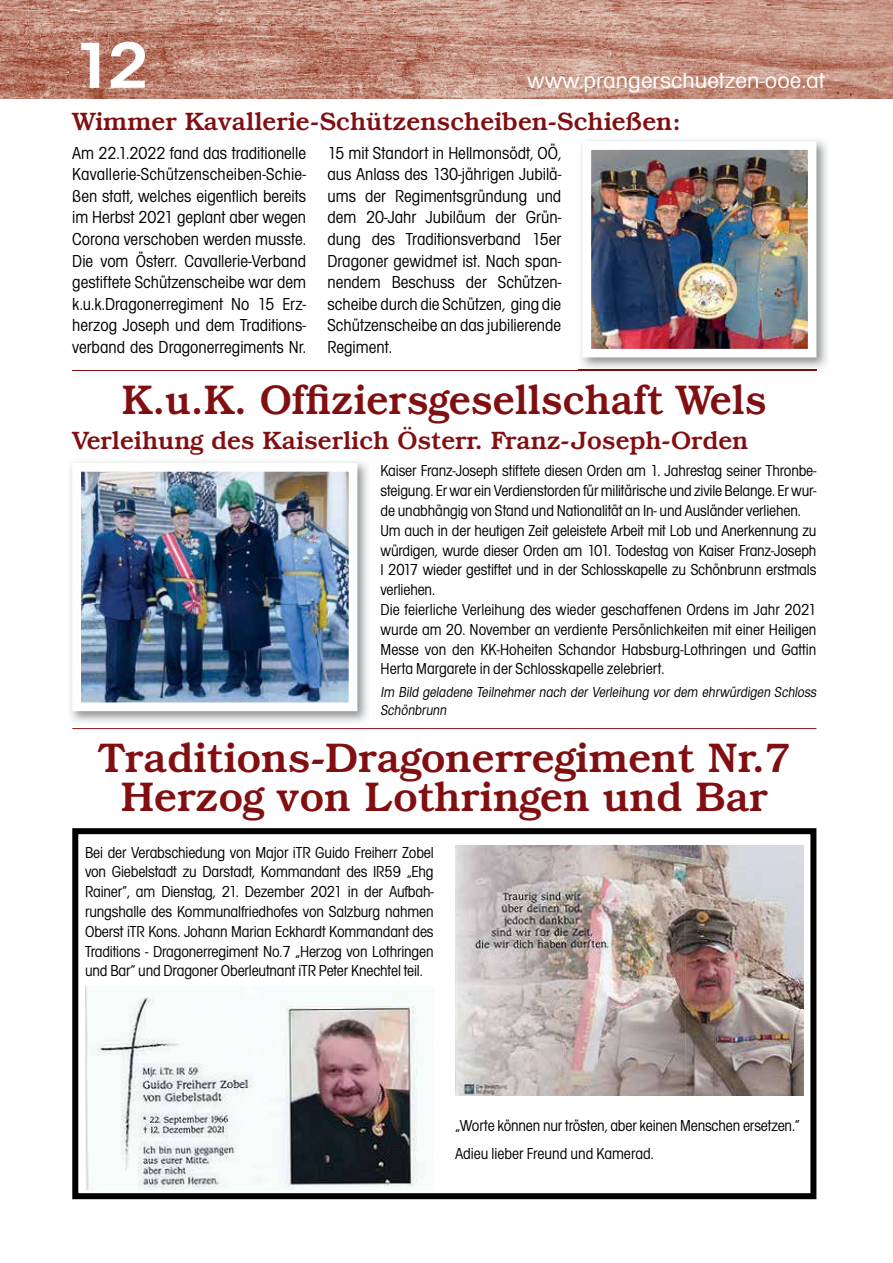
<style>
.page{position:relative;width:893px;height:1263px;background:#fff}
.page>*{position:absolute;margin:0;border:0;box-sizing:border-box;transform-origin:0 0}
.t1{font:700 67.5px "A860 Geometrical Cond";color:#fff;scale:1.2 1}
.t2{font:500 42px/39px "Bookman IT Cby BT";color:#810e10;text-align:center}
.t3{font:500 25.5px "Bookman IT Cby BT";color:#810e10}
.t4{font:22.5px "A860 Geometrical Cond";color:#fff;scale:1.2 1}
.t5{font:18px/21.6px "A860 Geometrical Cond";color:#000;text-align:justify}
.t6{font:16.5px/19.8px "A860 Geometrical Cond";letter-spacing:-.01em;color:#000}
.t7{font:italic 15px/18px "A860 Geometrical Cond";color:#000}
</style>
<div class="page">
<div style="left:72px;top:828px;width:744px;height:371px;border:6px solid #000"></div>
<hr style="left:72px;top:370px;width:744px;height:1px;background:#810e10">
<img style="left:0;top:0;width:893px;height:98px">
<img style="left:578px;top:140px;width:249px;height:230px">
<img style="left:593px;top:151px;width:213px;height:196px">
<div style="left:583px;top:141px;width:233px;height:216px;border:9px solid #fff"></div>
<img style="left:70px;top:461px;width:298px;height:262px">
<img style="left:82px;top:473px;width:265px;height:228px">
<div style="left:72px;top:463px;width:285px;height:248px;border:9px solid #fff"></div>
<hr style="left:72px;top:728px;width:744px;height:1px;background:#810e10">
<img style="left:455px;top:845px;width:349px;height:250px">
<img style="left:85px;top:986px;width:349px;height:204px">
<h1 class="t1" style="left:72px;top:26px;width:65px">12</h1>
<h3 class="t4" style="left:527px;top:68px;width:250px">www.prangerschuetzen-ooe.at</h3>
<h3 class="t3" style="left:72px;top:106px;width:610px">Wimmer Kavallerie-Schützenscheiben-Schießen:</h3>
<p class="t5" style="left:72px;top:142px;width:235px">Am 22.1.2022 fand das traditionelle Kavallerie-Schützenscheiben-Schie&shy;ßen statt, welches eigentlich bereits im Herbst 2021 geplant aber wegen Corona verschoben werden musste.<br>Die vom Österr. Cavallerie-Verband gestiftete Schützenscheibe war dem k.u.k.Dragonerregiment No 15 Erz&shy;herzog Joseph und dem Traditions&shy;verband des Dragonerregiments Nr.</p>
<p class="t5" style="left:327px;top:142px;width:235px">15 mit Standort in Hellmonsödt, OÖ, aus Anlass des 130-jährigen Jubilä&shy;ums der Regimentsgründung und dem 20-Jahr Jubiläum der Grün&shy;dung des Traditionsverband 15er Dragoner gewidmet ist. Nach span&shy;nendem Beschuss der Schützen&shy;scheibe durch die Schützen, ging die Schützenscheibe an das jubilierende Regiment.</p>
<h2 class="t2" style="left:122px;top:379px;width:647px">K.u.K. Offiziersgesellschaft Wels</h2>
<h3 class="t3" style="left:72px;top:425px;width:677px">Verleihung des Kaiserlich Österr. Franz-Joseph-Orden</h3>
<p class="t6" style="left:381px;top:461px;width:437px">Kaiser Franz-Joseph stiftete diesen Orden am 1. Jahrestag seiner Thronbe&shy;steigung. Er war ein Verdienstorden für militärische und zivile Belange. Er wur&shy;de unabhängig von Stand und Nationalität an In- und Ausländer verliehen.<br>Um auch in der heutigen Zeit geleistete Arbeit mit Lob und Anerkennung zu würdigen, wurde dieser Orden am 101. Todestag von Kaiser Franz-Joseph I 2017 wieder gestiftet und in der Schlosskapelle zu Schönbrunn erstmals verliehen.<br>Die feierliche Verleihung des wieder geschaffenen Ordens im Jahr 2021 wurde am 20. November an verdiente Persönlichkeiten mit einer Heiligen Messe von den KK-Hoheiten Schandor Habsburg-Lothringen und Gattin Herta Margarete in der Schlosskapelle zelebriert.</p>
<p class="t7" style="left:381px;top:683px;width:437px">Im Bild geladene Teilnehmer nach der Verleihung vor dem ehrwürdigen Schloss<br>Schönbrunn</p>
<h2 class="t2" style="left:97px;top:738px;width:695px">Traditions-Dragonerregiment Nr.7<br>Herzog von Lothringen und Bar</h2>
<p class="t6" style="left:85px;top:842px;width:350px;text-align:justify">Bei der Verabschiedung von Major iTR Guido Freiherr Zobel von Giebelstadt zu Darstadt, Kommandant des IR59 „Ehg Rainer“, am Dienstag, 21. Dezember 2021 in der Aufbah&shy;rungshalle des Kommunalfriedhofes von Salzburg nahmen Oberst iTR Kons. Johann Marian Eckhardt Kommandant des Traditions - Dragonerregiment No.7 „Herzog von Lothringen und Bar“ und Dragoner Oberleutnant iTR Peter Knechtel teil.</p>
<p class="t6" style="left:455px;top:1111px;width:346px;line-height:28.3px">„Worte können nur trösten, aber keinen Menschen ersetzen.“<br>Adieu lieber Freund und Kamerad.</p>
</div>
